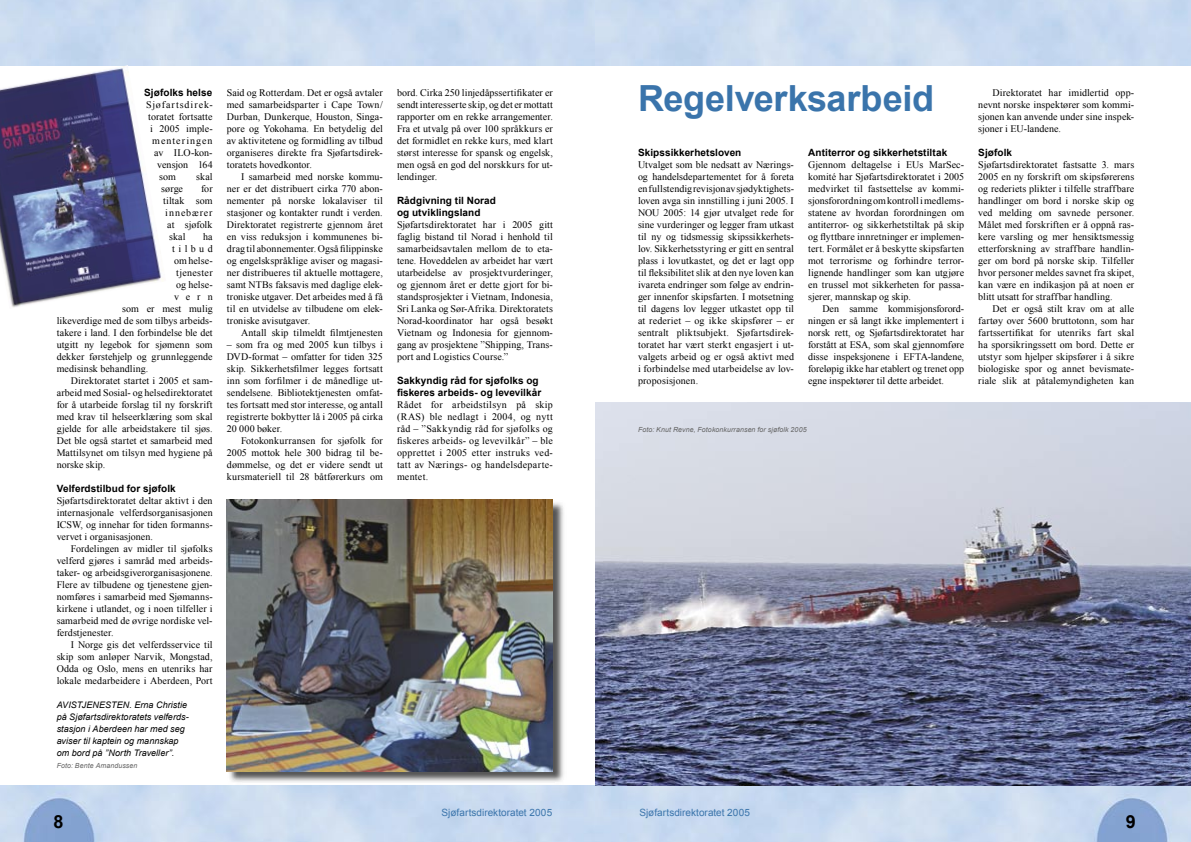
<style>
.page{position:relative;width:1191px;height:842px;background:#fff}
.page>*{position:absolute;margin:0;border:0;box-sizing:border-box;transform-origin:0 0}
.t1{font:700 36px "Arial";letter-spacing:-.01em;color:#3a74ab}
.t2{font:700 18px "Arial";color:#000}
.t3{font:10px/12px "Times New Roman";letter-spacing:.005em;color:#000;text-align:justify}
.t4{font:700 10px/12px "Arial";letter-spacing:.01em;color:#000}
.t5{font:10px "Arial";color:#3a74ab}
.t6{font:10px "Times New Roman";letter-spacing:.09em;color:#000}
.t7{font:10px "Times New Roman";letter-spacing:.105em;color:#000}
.t8{font:10px "Times New Roman";letter-spacing:.035em;color:#000}
.t9{font:italic 9px/12px "Arial";letter-spacing:.005em;color:#000}
.t10{font:italic 7px "Arial";letter-spacing:.015em;color:#636363}
</style>
<div class="page">
<img style="left:0;top:785px;width:1191px;height:57px">
<img style="left:0;top:65px;width:166px;height:243px">
<img style="left:595px;top:402px;width:596px;height:384px">
<img style="left:227px;top:503px;width:337px;height:279px">
<img style="left:227px;top:500px;width:326px;height:271px">
<p class="t4" style="left:144px;top:87px;width:70px">Sjøfolks helse</p>
<p class="t6" style="left:146px;top:98px;width:68px">Sjøfartsdirek-</p>
<p class="t3" style="left:148px;top:111px;width:66px">toratet fortsatte</p>
<p class="t3" style="left:150px;top:123px;width:64px">i 2005 imple-</p>
<p class="t7" style="left:152px;top:134px;width:62px">menteringen</p>
<p class="t3" style="left:154px;top:147px;width:60px">av ILO-kon-</p>
<p class="t3" style="left:157px;top:159px;width:57px">vensjon 164</p>
<p class="t3" style="left:159px;top:171px;width:18px">som</p>
<p class="t3" style="left:196px;top:171px;width:18px">skal</p>
<p class="t3" style="left:161px;top:183px;width:23px">sørge</p>
<p class="t3" style="left:201px;top:183px;width:13px">for</p>
<p class="t3" style="left:163px;top:195px;width:51px">tiltak som</p>
<p class="t6" style="left:165px;top:206px;width:49px">innebærer</p>
<p class="t3" style="left:167px;top:219px;width:47px">at sjøfolk</p>
<p class="t3" style="left:169px;top:231px;width:18px">skal</p>
<p class="t3" style="left:203px;top:231px;width:11px">ha</p>
<p class="t3" style="left:172px;top:243px;width:42px">tilbud</p>
<p class="t3" style="left:174px;top:255px;width:40px">om helse-</p>
<p class="t8" style="left:176px;top:266px;width:38px">tjenester</p>
<p class="t3" style="left:176px;top:279px;width:38px">og helse-</p>
<p class="t3" style="left:174px;top:291px;width:40px">vern</p>
<p class="t3" style="left:122px;top:303px;width:92px">som er mest mulig</p>
<p class="t3" style="left:57px;top:315px;width:157px">like verdige med de som tilbys arbeids-</p>
<p class="t3" style="left:57px;top:327px;width:157px">takere i land. I den forbindelse ble det</p>
<p class="t3" style="left:57px;top:339px;width:157px">utgitt ny legebok for sjømenn som</p>
<p class="t3" style="left:57px;top:351px;width:157px">dekker førstehjelp og grunnleggende</p>
<p class="t3" style="left:57px;top:363px;width:93px">medisinsk behandling.</p>
<p class="t3" style="left:71px;top:375px;width:143px">Direktoratet startet i 2005 et sam-</p>
<p class="t3" style="left:57px;top:387px;width:157px">arbeid med Sosial- og helsedirektoratet</p>
<p class="t3" style="left:57px;top:399px;width:157px">for å utarbeide forslag til ny forskrift</p>
<p class="t3" style="left:57px;top:411px;width:157px">med krav til helseerklæring som skal</p>
<p class="t3" style="left:57px;top:423px;width:157px">gjelde for alle arbeidstakere til sjøs.</p>
<p class="t3" style="left:57px;top:435px;width:157px">Det ble også startet et samarbeid med</p>
<p class="t3" style="left:57px;top:447px;width:157px">Mattilsynet om tilsyn med hygiene på</p>
<p class="t3" style="left:57px;top:459px;width:50px">norske skip.</p>
<p class="t4" style="left:57px;top:483px;width:121px">Velferdstilbud for sjøfolk</p>
<p class="t3" style="left:57px;top:495px;width:157px">Sjøfartsdirektoratet deltar aktivt i den internasjonale velferdsorganisasjonen ICSW, og innehar for tiden formanns&shy;vervet i organisasjonen.</p>
<p class="t3" style="left:57px;top:543px;width:157px;text-indent:14px">Fordelingen av midler til sjøfolks velferd gjøres i samråd med arbeids&shy;taker- og arbeidsgiverorganisasjonene.<br>Flere av tilbudene og tjenestene gjen&shy;nomføres i samarbeid med Sjømanns&shy;kirkene i utlandet, og i noen tilfeller i samarbeid med de øvrige nordiske vel&shy;ferdstjenester.</p>
<p class="t3" style="left:57px;top:639px;width:157px;text-indent:14px">I Norge gis det velferdsservice til skip som anløper Narvik, Mongstad, Odda og Oslo, mens en utenriks har lokale medarbeidere i Aberdeen, Port</p>
<p class="t9" style="left:57px;top:699px;width:134px">AVISTJENESTEN. Erna Christie på Sjøfartsdirektoratets velferds&shy;stasjon i Aberdeen har med seg aviser til kaptein og mannskap om bord på ”North Traveller”.</p>
<p class="t10" style="left:57px;top:761px;width:82px">Foto: Bente Amandussen</p>
<p class="t3" style="left:227px;top:87px;width:157px">Said og Rotterdam. Det er også avtaler med samarbeidsparter i Cape Town/ Durban, Dunkerque, Houston, Singa&shy;pore og Yokohama. En betydelig del av aktivitetene og formidling av tilbud organiseres direkte fra Sjøfartsdirek&shy;toratets hovedkontor.</p>
<p class="t3" style="left:227px;top:171px;width:157px;text-indent:14px">I samarbeid med norske kommu&shy;ner er det distribuert cirka 770 abon&shy;nementer på norske lokalaviser til stasjoner og kontakter rundt i verden.<br>Direktoratet registrerte gjennom året en viss reduksjon i kommunenes bi&shy;drag til abonnementer. Også filippinske og engelskspråklige aviser og magasi&shy;ner distribueres til aktuelle mottagere, samt NTBs faksavis med daglige elek&shy;troniske utgaver. Det arbeides med å få til en utvidelse av tilbudene om elek&shy;troniske avisutgaver.</p>
<p class="t3" style="left:241px;top:327px;width:143px">Antall skip tilmeldt filmtjenesten</p>
<p class="t3" style="left:227px;top:339px;width:157px">– som fra og med 2005 kun tilbys i DVD-format – omfatter for tiden 325 skip. Sikkerhetsfilmer legges fortsatt inn som forfilmer i de månedlige ut&shy;sendelsene. Bibliotektjenesten omfat&shy;tes fortsatt med stor interesse, og antall registrerte bokbytter lå i 2005 på cirka 20 000 bøker.</p>
<p class="t3" style="left:227px;top:435px;width:157px;text-indent:14px">Fotokonkurransen for sjøfolk for 2005 mottok hele 300 bidrag til be&shy;dømmelse, og det er videre sendt ut kursmateriell til 28 båtførerkurs om</p>
<p class="t3" style="left:397px;top:87px;width:157px">bord. Cirka 250 linjedåpssertifikater er sendt interesserte skip, og det er mottatt rapporter om en rekke arrangementer.<br>Fra et utvalg på over 100 språkkurs er det formidlet en rekke kurs, med klart størst interesse for spansk og engelsk, men også en god del norskkurs for ut&shy;lendinger.</p>
<p class="t4" style="left:397px;top:195px;width:100px">Rådgivning til Norad og utviklingsland</p>
<p class="t3" style="left:397px;top:219px;width:157px">Sjøfartsdirektoratet har i 2005 gitt faglig bistand til Norad i henhold til samarbeidsavtalen mellom de to eta&shy;tene. Hoveddelen av arbeidet har vært utarbeidelse av prosjektvurderinger, og gjennom året er dette gjort for bi&shy;standsprosjekter i Vietnam, Indonesia, Sri Lanka og Sør-Afrika. Direktoratets Norad-koordinator har også besøkt Vietnam og Indonesia for gjennom&shy;gang av prosjektene ”Shipping, Trans&shy;port and Logistics Course.”</p>
<p class="t4" style="left:397px;top:375px;width:146px">Sakkyndig råd for sjøfolks og fiskeres arbeids- og levevilkår</p>
<p class="t3" style="left:397px;top:399px;width:157px">Rådet for arbeidstilsyn på skip (RAS) ble nedlagt i 2004, og nytt råd – ”Sakkyndig råd for sjøfolks og fiskeres arbeids- og levevilkår” – ble opprettet i 2005 etter instruks ved&shy;tatt av Nærings- og handelsdeparte&shy;mentet.</p>
<h2 class="t2" style="left:53px;top:810px;width:12px">8</h2>
<p class="t5" style="left:441px;top:806px;width:112px">Sjøfartsdirektoratet 2005</p>
<h1 class="t1" style="left:638px;top:75px;width:298px">Regelverksarbeid</h1>
<p class="t4" style="left:808px;top:147px;width:141px">Antiterror og sikkerhetstiltak</p>
<p class="t3" style="left:808px;top:159px;width:157px">Gjennom deltagelse i EUs MarSec&shy;komité har Sjøfartsdirektoratet i 2005 medvirket til fastsettelse av kommi&shy;sjonsforordning om kontroll i medlems&shy;statene av hvordan forordningen om antiterror- og sikkerhetstiltak på skip og flyttbare innretninger er implemen&shy;tert. Formålet er å beskytte skipsfarten mot terrorisme og forhindre terror&shy;lignende handlinger som kan utgjøre en trussel mot sikkerheten for passa&shy;sjerer, mannskap og skip.</p>
<p class="t3" style="left:808px;top:303px;width:157px;text-indent:14px">Den samme kommisjonsforord&shy;ningen er så langt ikke implementert i norsk rett, og Sjøfartsdirektoratet har forstått at ESA, som skal gjennomføre disse inspeksjonene i EFTA-landene, foreløpig ikke har etablert og trenet opp egne inspektører til dette arbeidet.</p>
<p class="t4" style="left:638px;top:147px;width:105px">Skipssikkerhetsloven</p>
<p class="t3" style="left:638px;top:159px;width:157px">Utvalget som ble nedsatt av Nærings&shy;og handelsdepartementet for å foreta en fullstendig revisjon av sjødyktighets&shy;loven avga sin innstilling i juni 2005. I NOU 2005: 14 gjør utvalget rede for sine vurderinger og legger fram utkast til ny og tidsmessig skipssikkerhets&shy;lov. Sikkerhetsstyring er gitt en sentral plass i lovutkastet, og det er lagt opp til fleksibilitet slik at den nye loven kan ivareta endringer som følge av endrin&shy;ger innenfor skipsfarten. I motsetning til dagens lov legger utkastet opp til at rederiet – og ikke skips fører – er sentralt pliktsubjekt. Sjøfartsdirek&shy;toratet har vært sterkt engasjert i ut&shy;valgets arbeid og er også aktivt med i forbindelse med utarbeidelse av lov&shy;proposisjonen.</p>
<p class="t3" style="left:978px;top:87px;width:157px;text-indent:14px">Direktoratet har imidlertid opp&shy;nevnt norske inspektører som kommi&shy;sjonen kan anvende under sine inspek&shy;sjoner i EU-landene.</p>
<p class="t4" style="left:978px;top:147px;width:35px">Sjøfolk</p>
<p class="t3" style="left:978px;top:159px;width:157px">Sjøfartsdirektoratet fastsatte 3. mars 2005 en ny forskrift om skipsførerens og rederiets plikter i tilfelle straffbare handlinger om bord i norske skip og ved melding om savnede personer.<br>Målet med forskriften er å oppnå ras&shy;kere varsling og mer hensiktsmessig etter forskning av straffbare handlin&shy;ger om bord på norske skip. Tilfeller hvor personer meldes savnet fra skipet, kan være en indikasjon på at noen er blitt utsatt for straffbar handling.</p>
<p class="t3" style="left:978px;top:303px;width:157px;text-indent:14px">Det er også stilt krav om at alle fartøy over 5600 bruttotonn, som har fartssertifikat for utenriks fart skal ha sporsikringssett om bord. Dette er utstyr som hjelper skipsfører i å sikre biologiske spor og annet bevismate&shy;riale slik at påtalemyndigheten kan</p>
<p class="t10" style="left:638px;top:425px;width:170px">Foto: Knut Revne, Fotokonkurransen for sjøfolk 2005</p>
<p class="t5" style="left:639px;top:806px;width:112px">Sjøfartsdirektoratet 2005</p>
<h2 class="t2" style="left:1126px;top:810px;width:12px">9</h2>
</div>
